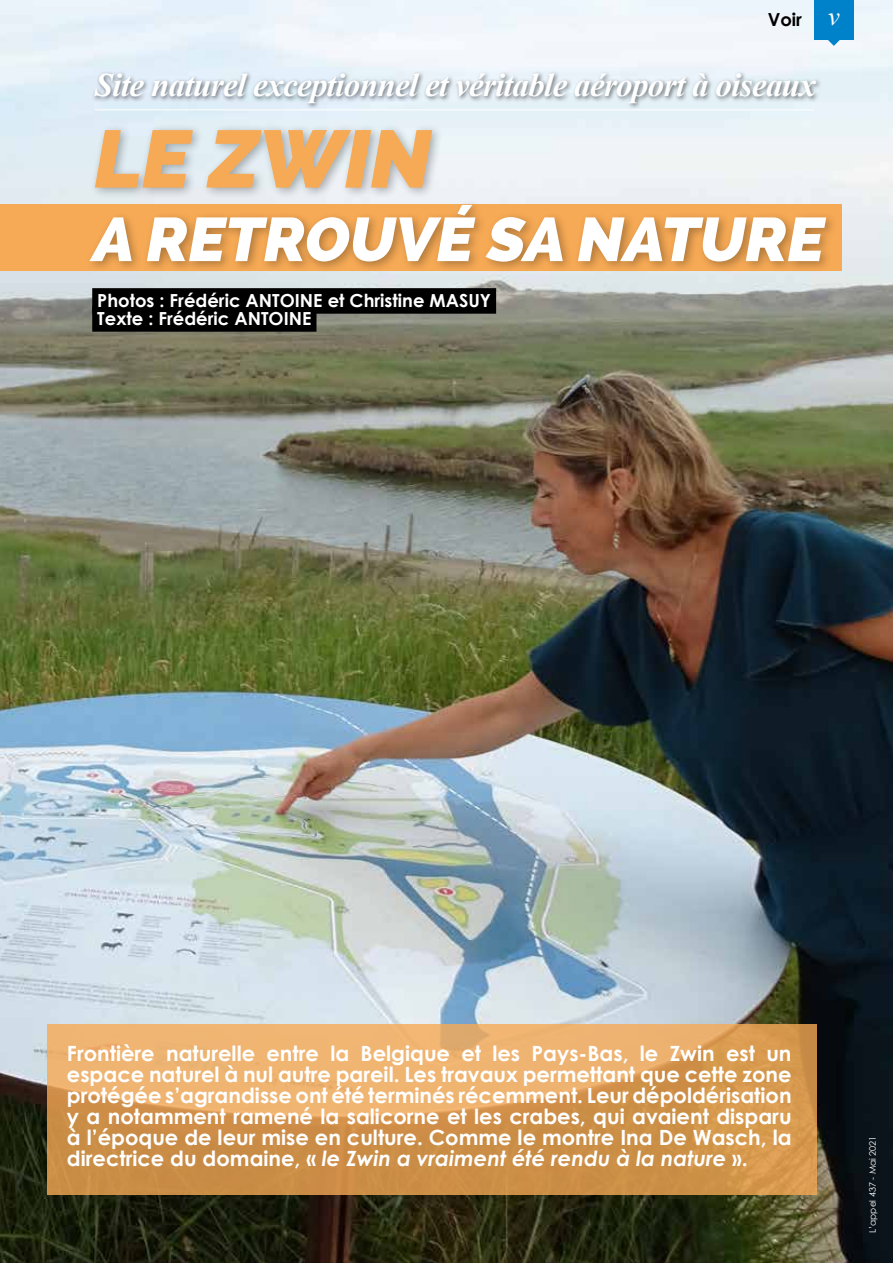
<style>
.page{position:relative;width:893px;height:1263px;background:#fff}
.page>*{position:absolute;margin:0;border:0;box-sizing:border-box;transform-origin:0 0}
.t1{font:italic 800 81px "Raleway";color:#f7aa55}
.t2{font:italic 800 61.5px "Raleway";color:#fff}
.t3{font:italic 700 33px "Times New Roman";letter-spacing:-.02em;color:#fff}
.t4{font:italic 26.1px "Times New Roman";color:#fff}
.t5{font:700 21px/21px "Century Gothic";color:#fff;text-align:justify}
.t6{font:700 18px/18px "Century Gothic";color:#fff}
.t7{font:700 18px "Century Gothic";color:#000}
.t8{font:9px "Century Gothic";color:#fff}
.s1{font-style:italic}
</style>
<div class="page">
<img style="left:0;top:0;width:893px;height:1263px">
<div style="left:814px;top:0;width:40px;height:39px;background:#0082ca"></div>
<svg style="left:827px;top:39px;width:13px;height:7px"></svg>
<div style="left:0;top:204px;width:842px;height:67px;background:#f7aa55"></div>
<div style="left:92px;top:288px;width:404px;height:26px;background:#000"></div>
<div style="left:92px;top:306px;width:224px;height:26px;background:#000"></div>
<div style="left:84px;top:124px;width:754px;height:150px;background:#000;opacity:.3"></div>
<svg style="left:47px;top:1024px;width:769px;height:171px;background:#db9e58"></svg>
<div style="left:91px;top:71px;width:731px;height:38px;background:#000;opacity:.54"></div>
<hr style="left:95px;top:109px;width:719px;height:1px;background:#fff">
<p class="t7" style="left:768px;top:8px;width:36px">Voir</p>
<p class="t4" style="left:828px;top:2px;width:13px">v</p>
<h3 class="t3" style="left:95px;top:67px;width:723px">Site naturel exceptionnel et véritable aéroport à oiseaux</h3>
<h1 class="t1" style="left:90px;top:112px;width:355px">LE ZWIN</h1>
<h2 class="t2" style="left:90px;top:204px;width:745px">A RETROUVÉ SA NATURE</h2>
<p class="t6" style="left:97px;top:291px;width:395px">Photos : Frédéric ANTOINE et Christine MASUY<br>Texte : Frédéric ANTOINE</p>
<p class="t5" style="left:67px;top:1042px;width:726px">Frontière naturelle entre la Belgique et les Pays-Bas, le Zwin est un espace naturel à nul autre pareil. Les travaux permettant que cette zone protégée s’agrandisse ont été terminés récemment. Leur dépoldérisation y a notamment ramené la salicorne et les crabes, qui avaient disparu à l’époque de leur mise en culture. Comme le montre Ina De Wasch, la directrice du domaine, « <span class="s1">le Zwin a vraiment été rendu à la nature</span> ».</p>
<p class="t8" style="left:867px;top:1233px;width:99px;rotate:-90deg">L’appel 437 - Mai 2021</p>
</div>
